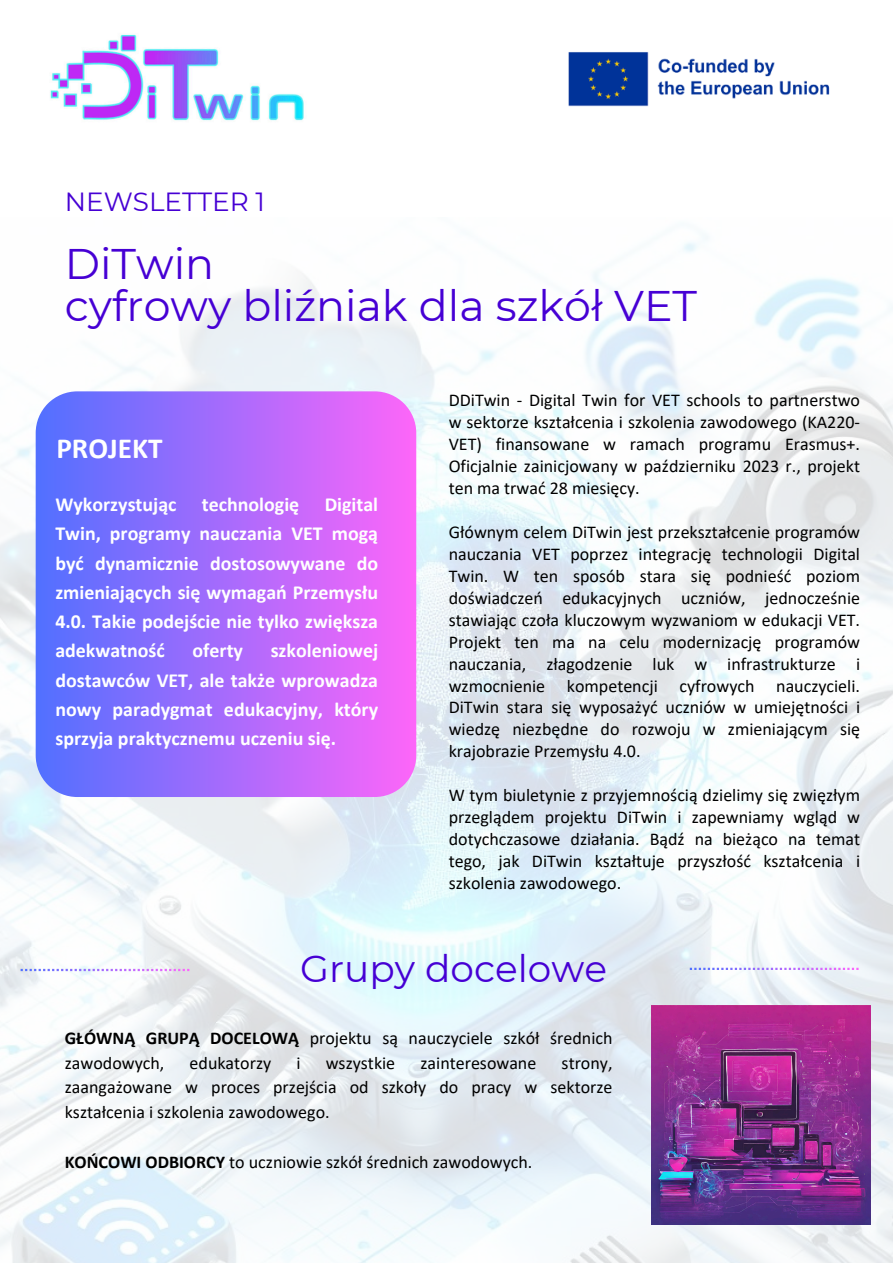
<style>
.page{position:relative;width:893px;height:1263px;background:#fff}
.page>*{position:absolute;margin:0;border:0;box-sizing:border-box;transform-origin:0 0}
.t1{font:42.75px/42.2px "Montserrat";color:#4600d4}
.t2{font:37.5px "Montserrat";color:#4600d4}
.t3{font:700 29.25px "Calibri";color:#fff}
.t4{font:26.25px "Montserrat";color:#4600d4}
.t5{font:700 19.95px/29.2px "Calibri";color:#fff;text-align:justify}
.t6{font:18px/21.9px "Calibri";color:#000;text-align:justify}
.s1{font-weight:700}
</style>
<div class="page">
<img style="left:0;top:235px;width:893px;height:1028px">
<img style="left:568px;top:52px;width:262px;height:55px">
<img style="left:50px;top:34px;width:254px;height:87px">
<svg style="left:36px;top:391px;width:380px;height:406px;background:#a16dfc"></svg>
<svg style="left:21px;top:969px;width:168px;height:2px"></svg>
<img style="left:651px;top:1005px;width:220px;height:220px">
<svg style="left:690px;top:968px;width:168px;height:2px"></svg>
<p class="t4" style="left:65px;top:186px;width:202px">NEWSLETTER 1</p>
<h5 class="t1" style="left:65px;top:243px;width:634px">DiTwin<br>cyfrowy bliźniak dla szkół VET</h5>
<p class="t3" style="left:56px;top:436px;width:108px">PROJEKT</p>
<p class="t5" style="left:55px;top:491px;width:324px;text-indent:269px">Digital Twin, programy nauczania VET mogą być dynamicznie dostosowywane do zmieniających się wymagań Przemysłu 4.0. Takie podejście nie tylko zwiększa adekwatność</p>
<p class="t5" style="left:55px;top:491px;width:123px">Wykorzystując</p>
<p class="t5" style="left:202px;top:491px;width:99px">technologię</p>
<p class="t5" style="left:192px;top:638px;width:52px">oferty</p>
<p class="t5" style="left:55px;top:638px;width:324px;text-indent:215px">szkoleniowej dostawców VET, ale także wprowadza nowy paradygmat edukacyjny, który sprzyja praktycznemu uczeniu się.</p>
<p class="t6" style="left:449px;top:391px;width:413px">DDiTwin - Digital Twin for VET schools to partnerstwo w sektorze kształcenia i szkolenia zawodowego (KA220- VET) finansowane w ramach programu Erasmus+.<br>Oficjalnie zainicjowany w październiku 2023 r., projekt ten ma trwać 28 miesięcy.</p>
<h1 class="t6" style="left:449px;top:522px;width:413px">Głównym celem DiTwin jest przekształcenie programów nauczania VET poprzez integrację technologii Digital Twin. W ten sposób stara się podnieść poziom doświadczeń edukacyjnych uczniów, jednocześnie stawiając czoła kluczowym wyzwaniom w edukacji VET.<br>Projekt ten ma na celu modernizację programów nauczania, złagodzenie luk w infrastrukturze i wzmocnienie kompetencji cyfrowych nauczycieli.<br>DiTwin stara się wyposażyć uczniów w umiejętności i wiedzę niezbędne do rozwoju w zmieniającym się krajobrazie Przemysłu 4.0.</h1>
<h3 class="t6" style="left:449px;top:786px;width:413px">W tym biuletynie z przyjemnością dzielimy się zwięzłym przeglądem projektu DiTwin i zapewniamy wgląd w dotychczasowe działania. Bądź na bieżąco na temat tego, jak DiTwin kształtuje przyszłość kształcenia i szkolenia zawodowego.</h3>
<p class="t2" style="left:300px;top:946px;width:308px">Grupy docelowe</p>
<h2 class="t6" style="left:65px;top:1027px;width:549px;line-height:24.8px"><span class="s1">GŁÓWNĄ GRUPĄ DOCELOWĄ</span> projektu są nauczyciele szkół średnich zawodowych,</h2>
<h2 class="t6" style="left:190px;top:1053px;width:83px">edukatorzy</h2>
<h2 class="t6" style="left:296px;top:1053px;width:6px">i</h2>
<h2 class="t6" style="left:326px;top:1053px;width:71px">wszystkie</h2>
<h2 class="t6" style="left:420px;top:1053px;width:117px">zainteresowane</h2>
<h2 class="t6" style="left:65px;top:1052px;width:549px;line-height:24.8px;text-indent:497px">strony, zaangażowane w proces przejścia od szkoły do pracy w sektorze kształcenia i szkolenia zawodowego.</h2>
<p class="t6" style="left:65px;top:1152px;width:469px"><span class="s1">KOŃCOWI ODBIORCY</span> to uczniowie szkół średnich zawodowych.</p>
</div>
